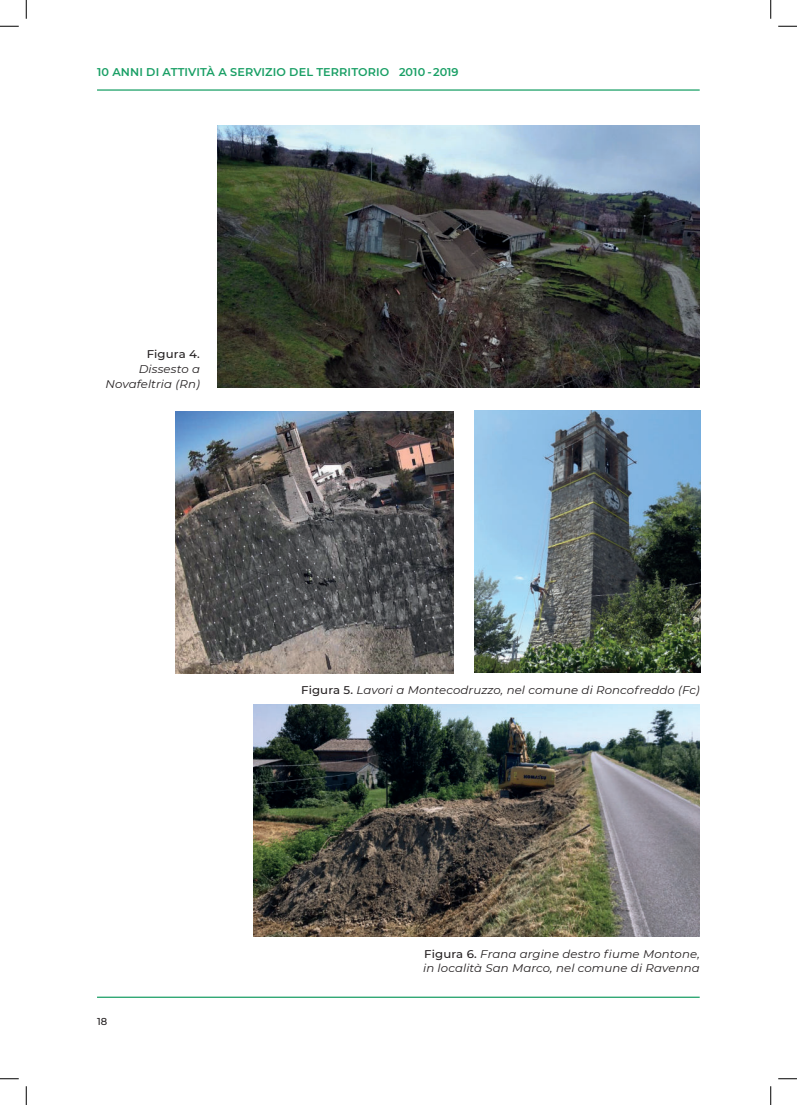
<style>
.page{position:relative;width:797px;height:1105px;background:#fff}
.page>*{position:absolute;margin:0;border:0;box-sizing:border-box;transform-origin:0 0}
.t1{font:600 11.25px "Montserrat";letter-spacing:.01em;color:#199f65}
.t2{font:italic 11.12px/14.9px "Montserrat";letter-spacing:.01em;color:#231f20;scale:1.05 1}
.t3{font:500 11.12px "Montserrat";letter-spacing:.01em;color:#231f20;scale:1.05 1}
.t4{font:500 10px "Montserrat";color:#231f20}
.s1{font-weight:500;font-style:normal}
</style>
<div class="page">
<hr style="left:97px;top:89px;width:602px;height:2px;background:#199f65">
<hr style="left:97px;top:997px;width:602px;height:1px;background:#199f65">
<img style="left:253px;top:704px;width:446px;height:233px">
<img style="left:175px;top:411px;width:278px;height:262px">
<svg style="left:218px;top:125px;width:481px;height:263px;background:#4a504e"></svg>
<img style="left:474px;top:411px;width:226px;height:262px">
<svg style="left:0;top:25px;width:19px;height:2px"></svg>
<svg style="left:778px;top:25px;width:19px;height:2px"></svg>
<svg style="left:0;top:1078px;width:19px;height:1px"></svg>
<svg style="left:778px;top:1078px;width:19px;height:1px"></svg>
<svg style="left:25px;top:0;width:2px;height:19px"></svg>
<svg style="left:25px;top:1086px;width:2px;height:19px"></svg>
<svg style="left:770px;top:0;width:1px;height:19px"></svg>
<svg style="left:770px;top:1086px;width:1px;height:19px"></svg>
<p class="t1" style="left:97px;top:66px;width:363px">10 ANNI DI ATTIVITÀ A SERVIZIO DEL TERRITORIO 2010 -2019</p>
<p class="t3" style="left:147px;top:349px;width:52px">Figura 4.</p>
<p class="t2" style="left:105px;top:362px;width:91px;text-align:right">Dissesto a<br>Novafeltria (Rn)</p>
<p class="t4" style="left:97px;top:1017px;width:12px">18</p>
<p class="t2" style="left:301px;top:682px;width:381px"><span class="s1">Figura 5.</span> Lavori a Montecodruzzo, nel comune di Roncofreddo (Fc)</p>
<p class="t2" style="left:423px;top:946px;width:265px"><span class="s1">Figura 6.</span> Frana argine destro fiume Montone, in località San Marco, nel comune di Ravenna</p>
</div>
